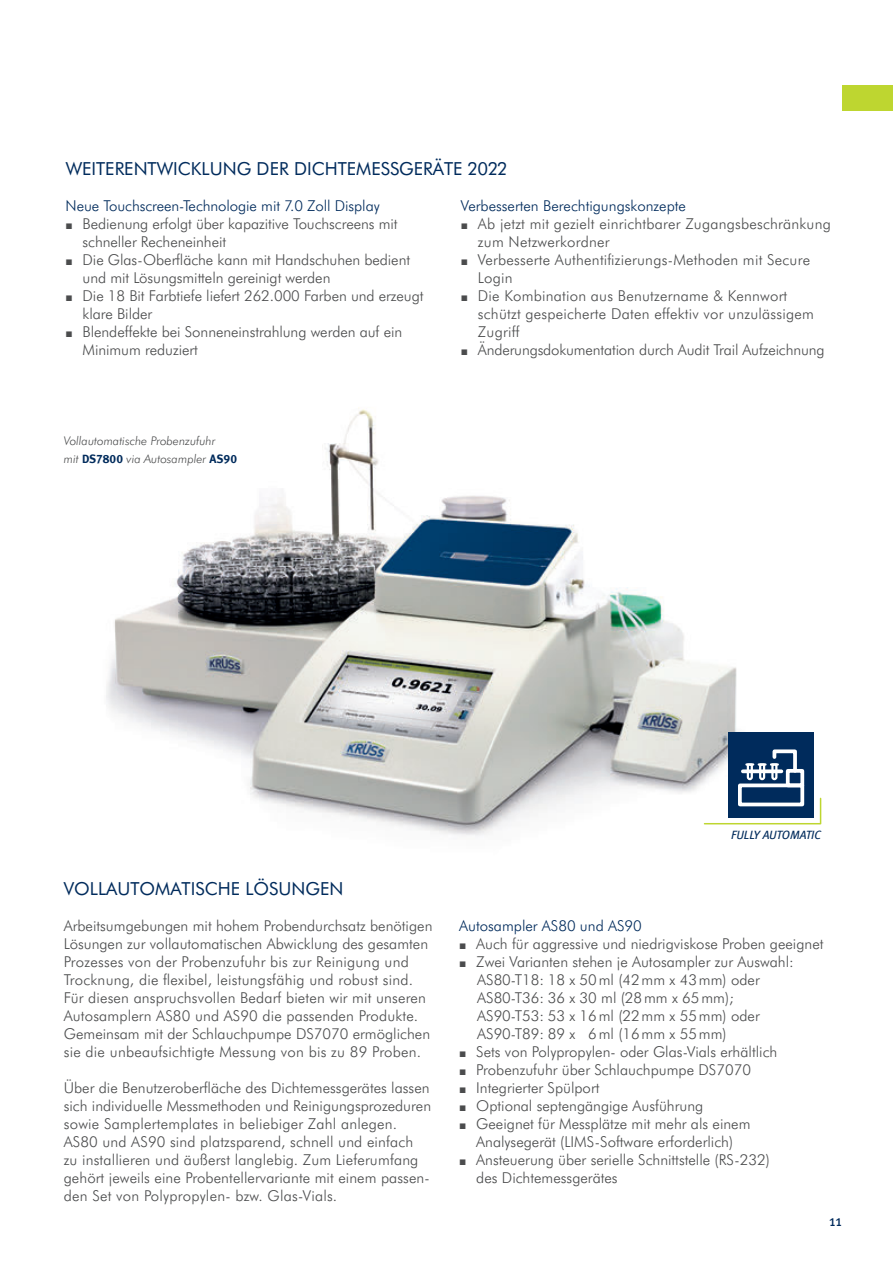
<style>
.page{position:relative;width:893px;height:1263px;background:#fff}
.page>*{position:absolute;margin:0;border:0;box-sizing:border-box;transform-origin:0 0}
.t1{font:18px "Futura BT";color:#002b5c}
.t2{font:300 15px/18px "Futura BT";color:#4b4c4d}
.t3{font:300 15px "Futura BT";color:#002b5c}
.t4{font:15px "Meta";color:#002b5c}
.t5{font:italic 300 12px/18px "Futura BT";color:#4b4c4d}
.t6{font:italic 12px "Meta Book LF";color:#002b5c}
.s1{font-family:"Arial";font-weight:400;font-size:12px}
.s2{font-family:"Meta Bold LF";font-weight:400;font-style:normal;color:#002b5c}
</style>
<div class="page">
<img style="left:106px;top:407px;width:716px;height:429px">
<div style="left:842px;top:85px;width:51px;height:26px;background:#bed630"></div>
<div style="left:729px;top:732px;width:85px;height:85px;background:#002b5c"></div>
<div style="left:738px;top:783px;width:66px;height:23px;border:4px solid #fff"></div>
<div style="left:786px;top:769px;width:18px;height:18px;border:4px solid #fff"></div>
<svg style="left:743px;top:769px;width:3px;height:4px"></svg>
<svg style="left:746px;top:749px;width:53px;height:32px"></svg>
<svg style="left:704px;top:797px;width:117px;height:28px"></svg>
<p class="t1" style="left:66px;top:157px;width:443px">WEITERENTWICKLUNG DER DICHTEMESSGERÄTE 2022</p>
<p class="t3" style="left:66px;top:196px;width:316px">Neue Touchscreen-Technologie mit 7.0 Zoll Display</p>
<p class="t2" style="left:83px;top:214px;width:317px;text-indent:-17px"><span class="s1">■</span> Bedienung erfolgt über kapazitive Touchscreens mit schneller Recheneinheit</p>
<p class="t2" style="left:83px;top:250px;width:329px;text-indent:-17px"><span class="s1">■</span> Die Glas-Oberfläche kann mit Handschuhen bedient und mit Lösungsmitteln gereinigt werden</p>
<p class="t2" style="left:83px;top:286px;width:342px;text-indent:-17px"><span class="s1">■</span> Die 18 Bit Farbtiefe liefert 262.000 Farben und erzeugt klare Bilder</p>
<p class="t2" style="left:83px;top:322px;width:321px;text-indent:-17px"><span class="s1">■</span> Blendeffekte bei Sonneneinstrahlung werden auf ein<br>Minimum reduziert</p>
<p class="t3" style="left:461px;top:196px;width:227px">Verbesserten Berechtigungskonzepte</p>
<p class="t2" style="left:478px;top:214px;width:354px;text-indent:-17px"><span class="s1">■</span> Ab jetzt mit gezielt einrichtbarer Zugangsbeschränkung zum Netzwerkordner</p>
<p class="t2" style="left:478px;top:250px;width:334px;text-indent:-17px"><span class="s1">■</span> Verbesserte Authentifizierungs-Methoden mit Secure<br>Login</p>
<p class="t2" style="left:478px;top:286px;width:338px;text-indent:-17px"><span class="s1">■</span> Die Kombination aus Benutzername &amp; Kennwort schützt gespeicherte Daten effektiv vor unzulässigem<br>Zugriff</p>
<p class="t2" style="left:461px;top:340px;width:365px"><span class="s1">■</span> Änderungsdokumentation durch Audit Trail Aufzeichnung</p>
<p class="t5" style="left:64px;top:432px;width:175px">Vollautomatische Probenzufuhr<br>mit <span class="s2">DS7800</span> via Autosampler <span class="s2">AS90</span></p>
<p class="t1" style="left:64px;top:877px;width:281px">VOLLAUTOMATISCHE LÖSUNGEN</p>
<p class="t2" style="left:64px;top:916px;width:370px">Arbeitsumgebungen mit hohem Probendurchsatz benötigen Lösungen zur vollautomatischen Abwicklung des gesamten Prozesses von der Probenzufuhr bis zur Reinigung und Trocknung, die flexibel, leistungsfähig und robust sind.<br>Für diesen anspruchsvollen Bedarf bieten wir mit unseren Autosamplern AS80 und AS90 die passenden Produkte.<br>Gemeinsam mit der Schlauchpumpe DS7070 ermöglichen sie die unbeaufsichtigte Messung von bis zu 89 Proben.</p>
<p class="t2" style="left:64px;top:1078px;width:369px">Über die Benutzeroberfläche des Dichtemessgerätes lassen sich individuelle Messmethoden und Reinigungsprozeduren sowie Samplertemplates in beliebiger Zahl anlegen.<br>AS80 und AS90 sind platzsparend, schnell und einfach<br>zu installieren und äußerst langlebig. Zum Lieferumfang gehört jeweils eine Probentellervariante mit einem passen&shy;den Set von Polypropylen- bzw. Glas-Vials.</p>
<p class="t6" style="left:731px;top:828px;width:91px">FULLY AUTOMATIC</p>
<p class="t3" style="left:459px;top:916px;width:184px">Autosampler AS80 und AS90</p>
<p class="t2" style="left:459px;top:934px;width:366px"><span class="s1">■</span> Auch für aggressive und niedrigviskose Proben geeignet</p>
<p class="t2" style="left:477px;top:952px;width:318px;text-indent:-18px"><span class="s1">■</span> Zwei Varianten stehen je Autosampler zur Auswahl:<br>AS80-T18: 18 x 50ml (42mm x 43mm) oder AS80-T36: 36 x 30 ml (28mm x 65mm); AS90-T53: 53 x 16ml (22mm x 55mm) oder AS90-T89: 89 x 6ml (16mm x 55mm)</p>
<p class="t2" style="left:459px;top:1042px;width:320px"><span class="s1">■</span> Sets von Polypropylen- oder Glas-Vials erhältlich</p>
<p class="t2" style="left:459px;top:1060px;width:293px"><span class="s1">■</span> Probenzufuhr über Schlauchpumpe DS7070</p>
<p class="t2" style="left:459px;top:1078px;width:142px"><span class="s1">■</span> Integrierter Spülport</p>
<p class="t2" style="left:459px;top:1096px;width:246px"><span class="s1">■</span> Optional septengängige Ausführung</p>
<p class="t2" style="left:459px;top:1114px;width:293px;text-align:center"><span class="s1">■</span> Geeignet für Messplätze mit mehr als einem<br>Analysegerät (LIMS-Software erforderlich)</p>
<p class="t2" style="left:476px;top:1150px;width:295px;text-indent:-17px"><span class="s1">■</span> Ansteuerung über serielle Schnittstelle (RS-232) des Dichtemessgerätes</p>
<p class="t4" style="left:829px;top:1212px;width:14px">11</p>
</div>
